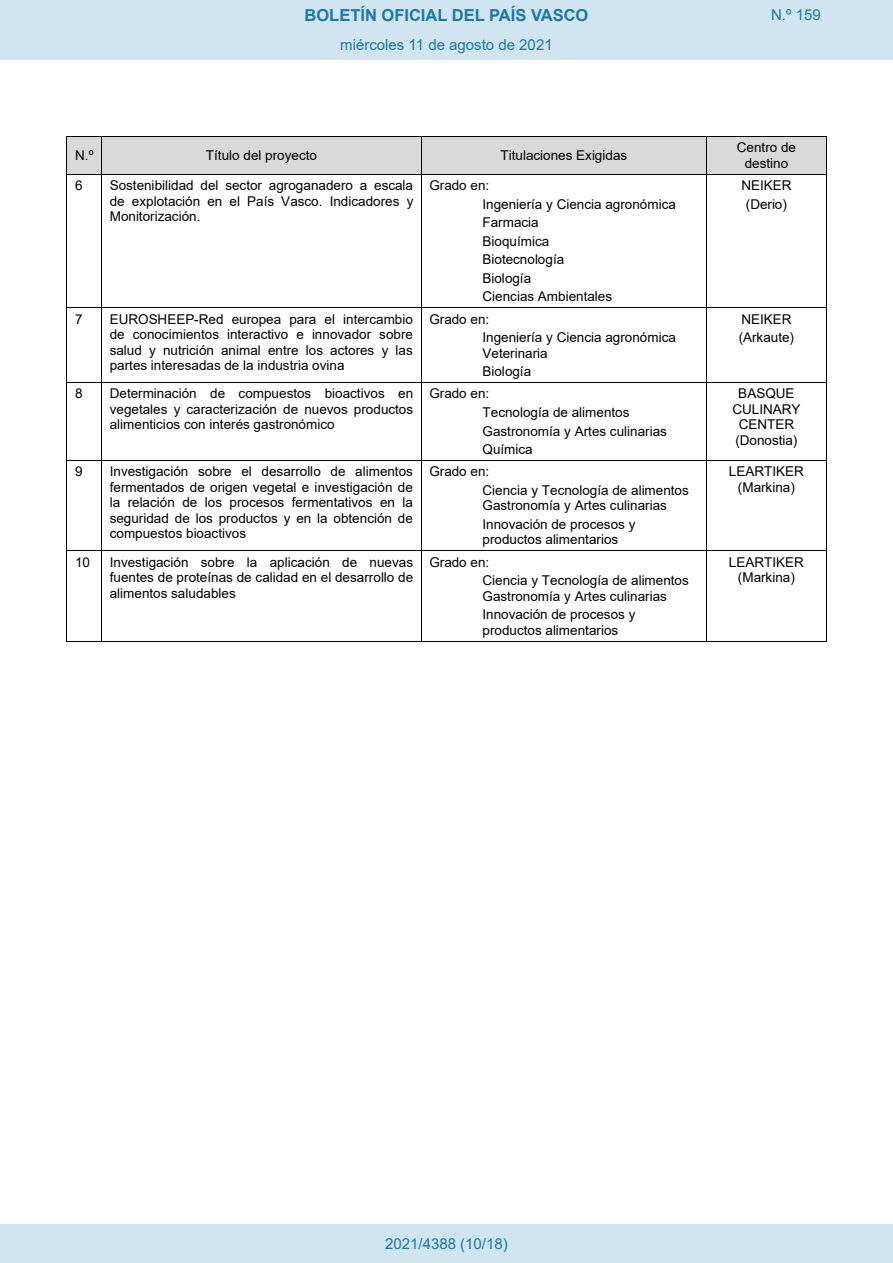
<style>
.page{position:relative;width:893px;height:1263px;background:#fff}
.page>*{position:absolute;margin:0;border:0;box-sizing:border-box;transform-origin:0 0}
.t1{font:700 16.5px "Arial";color:#1879ad}
.Paginacion_Centro{font:15px "Arial";color:#1879ad}
.t2{font:13.5px/15.5px "Arial";color:#000}
</style>
<div class="page">
<div style="left:67px;top:137px;width:34px;height:37px;background:#d9d9d9"></div>
<div style="left:102px;top:137px;width:319px;height:37px;background:#d9d9d9"></div>
<div style="left:422px;top:137px;width:284px;height:37px;background:#d9d9d9"></div>
<div style="left:707px;top:137px;width:119px;height:37px;background:#d9d9d9"></div>
<hr style="left:67px;top:136px;width:760px;height:1px;background:#000">
<hr style="left:67px;top:137px;width:1px;height:37px;background:#000">
<hr style="left:101px;top:137px;width:1px;height:37px;background:#000">
<hr style="left:421px;top:137px;width:1px;height:37px;background:#000">
<hr style="left:706px;top:137px;width:1px;height:37px;background:#000">
<hr style="left:826px;top:137px;width:1px;height:37px;background:#000">
<hr style="left:67px;top:174px;width:760px;height:1px;background:#000">
<hr style="left:67px;top:175px;width:1px;height:132px;background:#000">
<hr style="left:101px;top:175px;width:1px;height:132px;background:#000">
<hr style="left:421px;top:175px;width:1px;height:132px;background:#000">
<hr style="left:706px;top:175px;width:1px;height:132px;background:#000">
<hr style="left:826px;top:175px;width:1px;height:132px;background:#000">
<hr style="left:67px;top:307px;width:760px;height:1px;background:#000">
<hr style="left:67px;top:308px;width:1px;height:74px;background:#000">
<hr style="left:101px;top:308px;width:1px;height:74px;background:#000">
<hr style="left:421px;top:308px;width:1px;height:74px;background:#000">
<hr style="left:706px;top:308px;width:1px;height:74px;background:#000">
<hr style="left:826px;top:308px;width:1px;height:74px;background:#000">
<hr style="left:67px;top:382px;width:760px;height:1px;background:#000">
<hr style="left:67px;top:383px;width:1px;height:77px;background:#000">
<hr style="left:101px;top:383px;width:1px;height:77px;background:#000">
<hr style="left:421px;top:383px;width:1px;height:77px;background:#000">
<hr style="left:706px;top:383px;width:1px;height:77px;background:#000">
<hr style="left:826px;top:383px;width:1px;height:77px;background:#000">
<hr style="left:67px;top:460px;width:760px;height:1px;background:#000">
<hr style="left:67px;top:461px;width:1px;height:89px;background:#000">
<hr style="left:101px;top:461px;width:1px;height:89px;background:#000">
<hr style="left:421px;top:461px;width:1px;height:89px;background:#000">
<hr style="left:706px;top:461px;width:1px;height:89px;background:#000">
<hr style="left:826px;top:461px;width:1px;height:89px;background:#000">
<hr style="left:67px;top:550px;width:760px;height:1px;background:#000">
<hr style="left:67px;top:551px;width:1px;height:90px;background:#000">
<hr style="left:67px;top:641px;width:34px;height:1px;background:#000">
<hr style="left:101px;top:551px;width:1px;height:90px;background:#000">
<hr style="left:102px;top:641px;width:319px;height:1px;background:#000">
<hr style="left:421px;top:551px;width:1px;height:90px;background:#000">
<hr style="left:422px;top:641px;width:284px;height:1px;background:#000">
<hr style="left:706px;top:551px;width:1px;height:90px;background:#000">
<hr style="left:707px;top:641px;width:119px;height:1px;background:#000">
<hr style="left:826px;top:551px;width:1px;height:90px;background:#000">
<div style="left:0;top:0;width:893px;height:60px;background:#d0e5f0"></div>
<div style="left:0;top:1225px;width:893px;height:38px;background:#d0e5f0"></div>
<p class="t1" style="left:305px;top:3px;width:285px">BOLETÍN OFICIAL DEL PAÍS VASCO</p>
<p class="Paginacion_Centro" style="left:771px;top:5px;width:51px">N.º 159</p>
<p class="Paginacion_Centro" style="left:340px;top:35px;width:214px">miércoles 11 de agosto de 2021</p>
<p class="t2" style="left:75px;top:148px;width:20px">N.º</p>
<p class="t2" style="left:206px;top:148px;width:113px">Título del proyecto</p>
<p class="t2" style="left:500px;top:148px;width:128px">Titulaciones Exigidas</p>
<p class="t2" style="left:737px;top:140px;width:61px;text-align:center">Centro de destino</p>
<p class="t2" style="left:75px;top:178px;width:9px">6</p>
<p class="t2" style="left:110px;top:178px;width:305px;text-align:justify">Sostenibilidad del sector agroganadero a escala de explotación en el País Vasco. Indicadores y Monitorización.</p>
<p class="t2" style="left:483px;top:176px;width:195px;line-height:18.5px;text-indent:-53px">Grado en:<br>Ingeniería y Ciencia agronómica<br>Farmacia<br>Bioquímica<br>Biotecnología<br>Biología<br>Ciencias Ambientales</p>
<p class="t2" style="left:741px;top:176px;width:52px;line-height:18.6px;text-align:center">NEIKER (Derio)</p>
<p class="t2" style="left:75px;top:311px;width:9px">7</p>
<p class="t2" style="left:110px;top:311px;width:305px;text-align:justify">EUROSHEEP-Red europea para el intercambio de conocimientos interactivo e innovador sobre salud y nutrición animal entre los actores y las partes interesadas de la industria ovina</p>
<p class="t2" style="left:483px;top:309px;width:195px;line-height:18.6px;text-indent:-53px">Grado en:<br>Ingeniería y Ciencia agronómica</p>
<p class="t2" style="left:739px;top:309px;width:57px;line-height:18.6px">NEIKER (Arkaute)</p>
<p class="t2" style="left:483px;top:343px;width:67px;line-height:18.6px">Veterinaria<br>Biología</p>
<p class="t2" style="left:75px;top:386px;width:9px">8</p>
<p class="t2" style="left:110px;top:386px;width:305px;text-align:justify">Determinación de compuestos bioactivos en vegetales y caracterización de nuevos productos alimenticios con interés gastronómico</p>
<p class="t2" style="left:483px;top:384px;width:186px;line-height:18.6px;text-indent:-53px">Grado en:<br>Tecnología de alimentos<br>Gastronomía y Artes culinarias<br>Química</p>
<p class="t2" style="left:732px;top:386px;width:70px;text-align:center">BASQUE<br>CULINARY<br>CENTER (Donostia)</p>
<p class="t2" style="left:75px;top:464px;width:9px">9</p>
<p class="t2" style="left:110px;top:464px;width:305px;text-align:justify">Investigación sobre el desarrollo de alimentos fermentados de origen vegetal e investigación de la relación de los procesos fermentativos en la seguridad de los productos y en la obtención de compuestos bioactivos</p>
<p class="t2" style="left:483px;top:462px;width:208px;line-height:18.5px;text-indent:-53px">Grado en:<br>Ciencia y Tecnología de alimentos</p>
<p class="t2" style="left:729px;top:464px;width:77px;text-align:center">LEARTIKER (Markina)</p>
<p class="t2" style="left:483px;top:496px;width:186px;line-height:18.3px">Gastronomía y Artes culinarias<br>Innovación de procesos y</p>
<p class="t2" style="left:483px;top:532px;width:137px">productos alimentarios</p>
<p class="t2" style="left:75px;top:554px;width:16px">10</p>
<p class="t2" style="left:110px;top:554px;width:305px;text-align:justify">Investigación sobre la aplicación de nuevas fuentes de proteínas de calidad en el desarrollo de alimentos saludables</p>
<p class="t2" style="left:483px;top:553px;width:208px;line-height:18.5px;text-indent:-53px">Grado en:<br>Ciencia y Tecnología de alimentos</p>
<p class="t2" style="left:483px;top:587px;width:186px;line-height:18.3px">Gastronomía y Artes culinarias<br>Innovación de procesos y</p>
<p class="t2" style="left:483px;top:622px;width:137px">productos alimentarios</p>
<p class="t2" style="left:729px;top:554px;width:77px;text-align:center">LEARTIKER (Markina)</p>
<p class="Paginacion_Centro" style="left:385px;top:1234px;width:124px">2021/4388 (10/18)</p>
</div>
